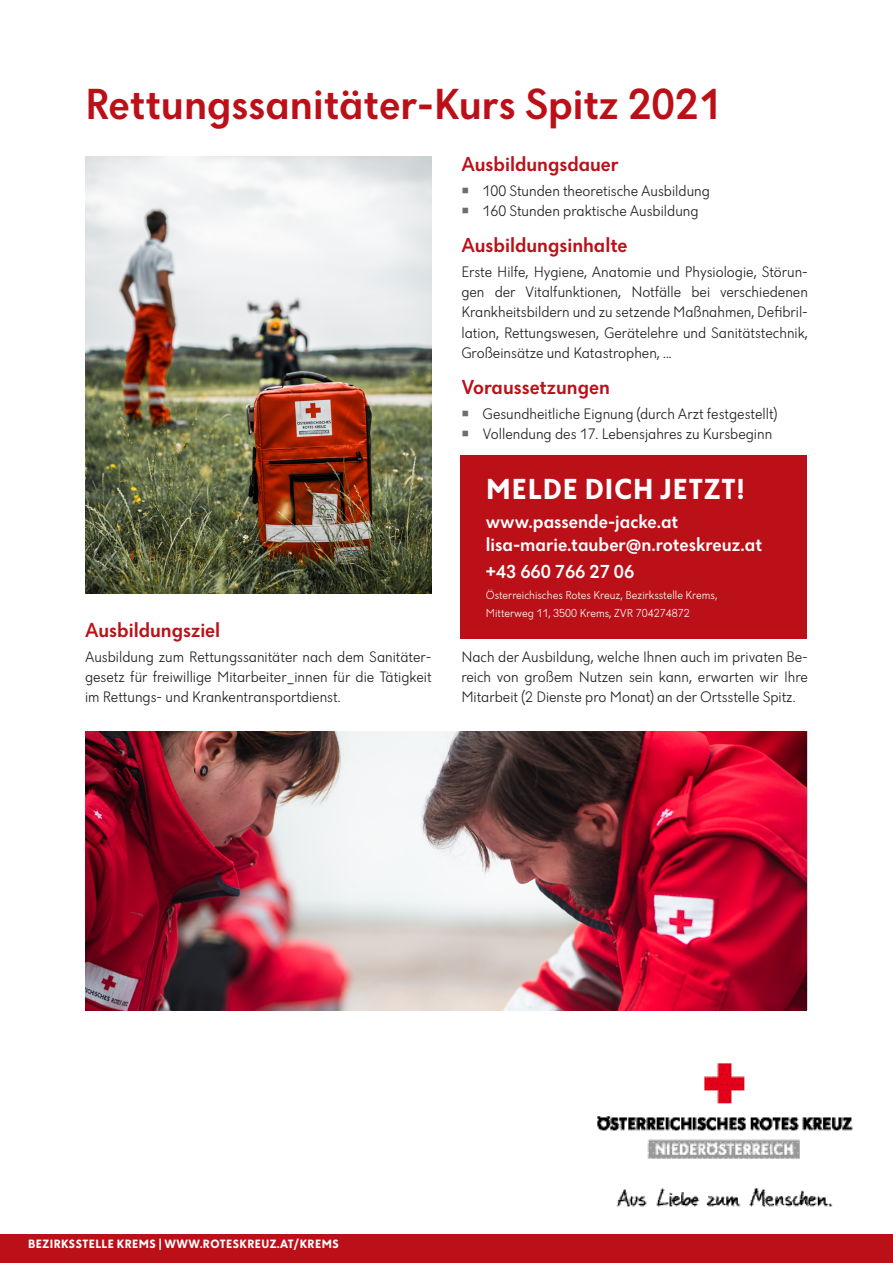
<style>
.page{position:relative;width:893px;height:1263px;background:#fff}
.page>*{position:absolute;margin:0;border:0;box-sizing:border-box;transform-origin:0 0}
.t1{font:500 45px "Dunant";color:#bb1018}
.t2{font:700 30px "Dunant";letter-spacing:.035em;color:#fff}
.t3{font:500 21px "Dunant";color:#bb1018}
.t4{font:500 19.5px "Dunant";color:#fff}
.t5{font:300 15.75px/20.2px "Dunant";color:#231f20;text-align:justify}
.t6{font:700 12.45px "Dunant";letter-spacing:.035em;color:#fff}
.t7{font:300 12px "Dunant";color:#fff}
.s1{font-family:"Dunant Signs";font-weight:400;color:#6c6d70}
</style>
<div class="page">
<div style="left:0;top:1235px;width:893px;height:28px;background:#bb1018"></div>
<img style="left:597px;top:1063px;width:256px;height:144px">
<div style="left:460px;top:455px;width:346px;height:184px;background:#bb1018"></div>
<img style="left:85px;top:157px;width:347px;height:436px">
<img style="left:85px;top:731px;width:721px;height:279px">
<p class="t1" style="left:85px;top:78px;width:639px">Rettungssanitäter-Kurs Spitz 2021</p>
<p class="t3" style="left:461px;top:152px;width:159px">Ausbildungsdauer</p>
<p class="t5" style="left:461px;top:180px;width:250px"><span class="s1">B</span> 100 Stunden theoretische Ausbildung</p>
<p class="t5" style="left:461px;top:201px;width:239px"><span class="s1">B</span> 160 Stunden praktische Ausbildung</p>
<p class="t3" style="left:461px;top:233px;width:168px">Ausbildungsinhalte</p>
<p class="t5" style="left:461px;top:261px;width:348px">Erste Hilfe, Hygiene, Anatomie und Physiologie, Störun&shy;gen der Vitalfunktionen, Notfälle bei verschiedenen Krankheitsbildern und zu setzende Maßnahmen, Defibril&shy;lation, Rettungswesen, Gerätelehre und Sanitätstechnik, Großeinsätze und Katastrophen, ...</p>
<p class="t3" style="left:461px;top:375px;width:150px">Voraussetzungen</p>
<p class="t5" style="left:461px;top:403px;width:317px"><span class="s1">B</span> Gesundheitliche Eignung (durch Arzt festgestellt)</p>
<p class="t5" style="left:461px;top:423px;width:312px"><span class="s1">B</span> Vollendung des 17. Lebensjahres zu Kursbeginn</p>
<p class="t3" style="left:85px;top:618px;width:137px">Ausbildungsziel</p>
<p class="t5" style="left:85px;top:646px;width:348px">Ausbildung zum Rettungssanitäter nach dem Sanitäter&shy;gesetz für freiwillige Mitarbeiter_innen für die Tätigkeit im Rettungs- und Krankentransportdienst.</p>
<p class="t2" style="left:486px;top:472px;width:260px">MELDE DICH JETZT!</p>
<p class="t4" style="left:486px;top:510px;width:194px">www.passende-jacke.at</p>
<p class="t4" style="left:486px;top:533px;width:278px">lisa-marie.tauber@n.roteskreuz.at</p>
<p class="t4" style="left:486px;top:560px;width:150px">+43 660 766 27 06</p>
<p class="t7" style="left:486px;top:589px;width:233px">Österreichisches Rotes Kreuz, Bezirksstelle Krems,</p>
<p class="t7" style="left:486px;top:607px;width:205px">Mitterweg 11, 3500 Krems, ZVR 704274872</p>
<p class="t5" style="left:461px;top:646px;width:348px">Nach der Ausbildung, welche Ihnen auch im privaten Be&shy;reich von großem Nutzen sein kann, erwarten wir Ihre Mitarbeit (2 Dienste pro Monat) an der Ortsstelle Spitz.</p>
<p class="t6" style="left:28px;top:1236px;width:312px">BEZIRKSSTELLE KREMS | WWW.ROTESKREUZ.AT/KREMS</p>
</div>
